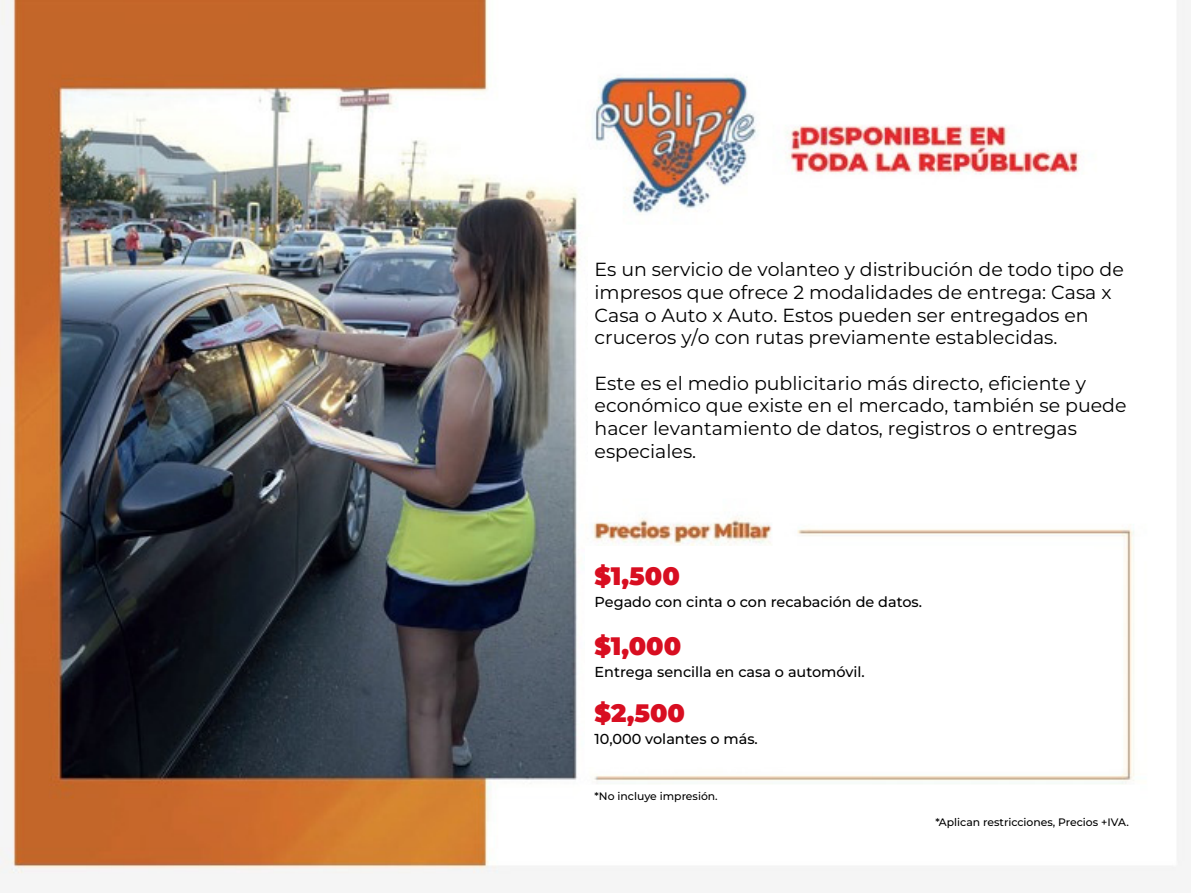
<style>
.page{position:relative;width:1191px;height:893px;background:#fff}
.page>*{position:absolute;margin:0;border:0;box-sizing:border-box;transform-origin:0 0}
.t1{font:900 25.2px "Montserrat";color:#d80e21}
.t2{font:100 19px/22.8px "Montserrat";color:#000}
.t3{font:500 14.4px "Montserrat";color:#000}
.t4{font:500 10.8px "Montserrat";color:#000}
</style>
<div class="page">
<img style="left:0;top:0;width:1185px;height:874px">
<div style="left:585px;top:546px;width:509px;height:220px;background:#fff"></div>
<div style="left:588px;top:238px;width:572px;height:248px;background:#fff"></div>
<div style="left:582px;top:785px;width:558px;height:65px;background:#fff"></div>
<p class="t2" style="left:594px;top:257px;width:531px">Es un servicio de volanteo y distribución de todo tipo de impresos que ofrece 2 modalidades de entrega: Casa x Casa o Auto x Auto. Estos pueden ser entregados en cruceros y/o con rutas previamente establecidas.</p>
<p class="t2" style="left:594px;top:371px;width:533px">Este es el medio publicitario más directo, eficiente y económico que existe en el mercado, también se puede hacer levantamiento de datos, registros o entregas especiales.</p>
<h1 class="t1" style="left:594px;top:557px;width:87px">$1,500</h1>
<p class="t3" style="left:594px;top:592px;width:329px">Pegado con cinta o con recabación de datos.</p>
<h1 class="t1" style="left:594px;top:627px;width:88px">$1,000</h1>
<p class="t3" style="left:594px;top:662px;width:272px">Entrega sencilla en casa o automóvil.</p>
<h1 class="t1" style="left:594px;top:694px;width:92px">$2,500</h1>
<p class="t3" style="left:594px;top:729px;width:165px">10,000 volantes o más.</p>
<p class="t4" style="left:594px;top:788px;width:125px">*No incluye impresión.</p>
<p class="t4" style="left:935px;top:814px;width:195px">*Aplican restricciones, Precios +IVA.</p>
</div>
